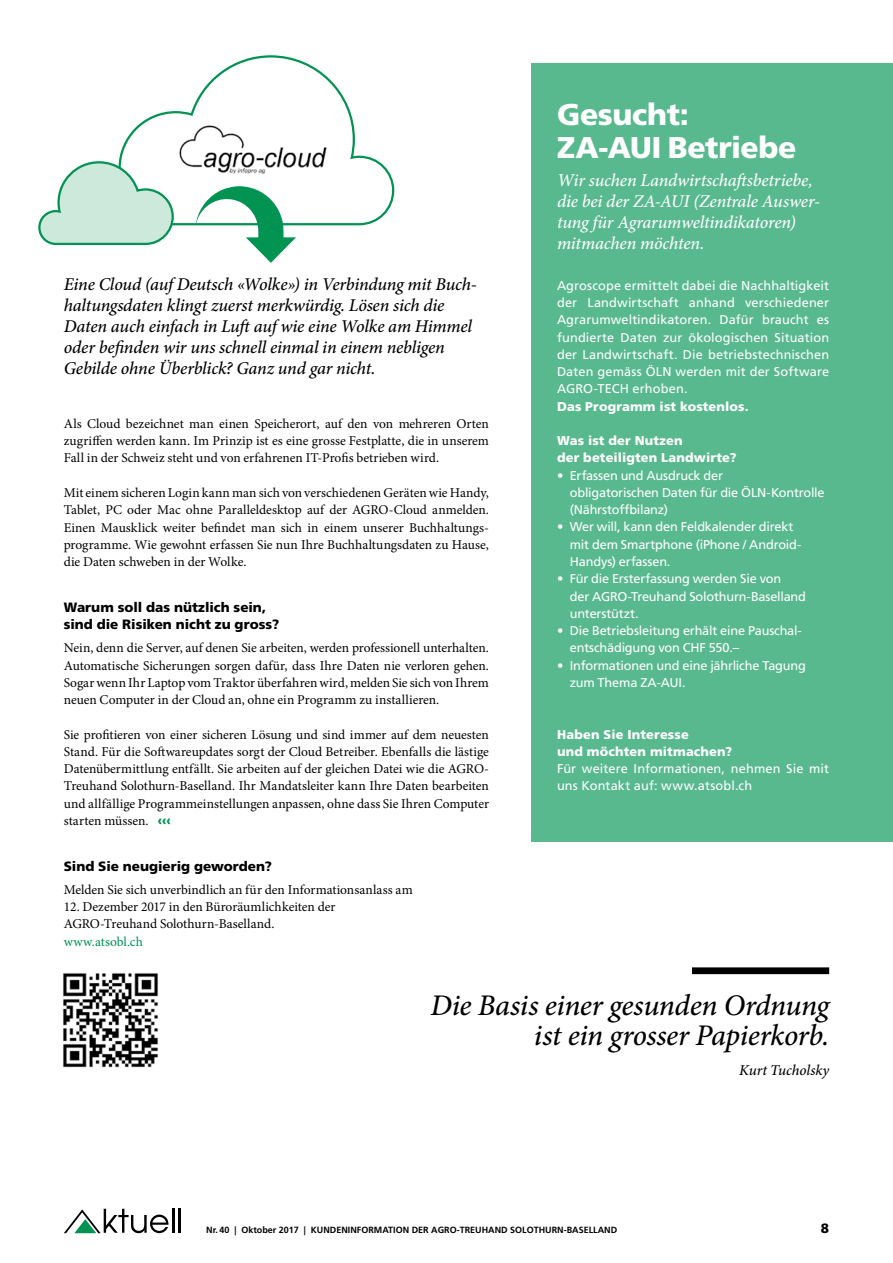
<style>
.page{position:relative;width:893px;height:1263px;background:#fff}
.page>*{position:absolute;margin:0;border:0;box-sizing:border-box;transform-origin:0 0}
.t1{font:italic 500 30px/30px "Minion Pro";letter-spacing:-.015em;color:#000;text-align:right}
.t2{font:900 30px/33px "Frutiger LT Std";letter-spacing:-.015em;color:#fff}
.t3{font:italic 500 18px/21px "Minion Pro";letter-spacing:-.01em;color:#000}
.t4{font:italic 500 18px/21px "Minion Pro";letter-spacing:-.01em;color:#fff}
.t5{font:italic 500 15px "Minion Pro";letter-spacing:-.005em;color:#000}
.t6{font:13.5px/17.2px "Minion Pro";letter-spacing:-.005em;color:#000;text-align:justify}
.t7{font:900 13.5px/17.2px "Frutiger LT Std";color:#000}
.t8{font:13.5px "Minion Pro";color:#009352}
.t9{font:12.75px/17.2px "Frutiger LT Std";letter-spacing:-.01em;color:#fff}
.t10{font:900 12.75px/17.2px "Frutiger LT Std";letter-spacing:.015em;color:#fff}
.t11{font:12.75px/17.2px "Frutiger LT Std";letter-spacing:.01em;color:#fff}
.t12{font:700 9px "Frutiger LT Std";color:#000}
.s1{font-family:"Frutiger LT Std";font-weight:900;color:#009352}
</style>
<div class="page">
<svg style="left:64px;top:1209px;width:105px;height:24px"></svg>
<hr style="left:172px;top:1209px;width:2px;height:24px;background:#000">
<hr style="left:178px;top:1209px;width:3px;height:24px;background:#000">
<img style="left:63px;top:973px;width:95px;height:95px">
<svg style="left:119px;top:55px;width:276px;height:171px"></svg>
<svg style="left:38px;top:160px;width:137px;height:86px"></svg>
<svg style="left:196px;top:186px;width:100px;height:77px"></svg>
<div style="left:531px;top:64px;width:362px;height:778px;background:#59b98e"></div>
<div style="left:692px;top:967px;width:137px;height:7px;background:#000"></div>
<img style="left:174px;top:118px;width:157px;height:60px">
<p class="t3" style="left:64px;top:274px;width:415px">Eine Cloud (auf Deutsch «Wolke») in Verbindung mit Buch&shy;haltungsdaten klingt zuerst merkwürdig. Lösen sich die Daten auch einfach in Luft auf wie eine Wolke am Himmel oder befinden wir uns schnell einmal in einem nebligen Gebilde ohne Überblick? Ganz und gar nicht.</p>
<p class="t6" style="left:64px;top:415px;width:427px">Als Cloud bezeichnet man einen Speicherort, auf den von mehreren Orten zugriffen werden kann. Im Prinzip ist es eine grosse Festplatte, die in unserem Fall in der Schweiz steht und von erfahrenen IT-Profis betrieben wird.</p>
<p class="t6" style="left:64px;top:484px;width:427px">Mit einem sicheren Login kann man sich von verschiedenen Geräten wie Handy, Tablet, PC oder Mac ohne Paralleldesktop auf der AGRO-Cloud anmelden.<br>Einen Mausklick weiter befindet man sich in einem unserer Buchhaltungs&shy;programme. Wie gewohnt erfassen Sie nun Ihre Buchhaltungsdaten zu Hause, die Daten schweben in der Wolke.</p>
<p class="t7" style="left:64px;top:598px;width:217px">Warum soll das nützlich sein, sind die Risiken nicht zu gross?</p>
<p class="t6" style="left:64px;top:639px;width:427px">Nein, denn die Server, auf denen Sie arbeiten, werden professionell unterhalten.<br>Automatische Sicherungen sorgen dafür, dass Ihre Daten nie verloren gehen.<br>Sogar wenn Ihr Laptop vom Traktor überfahren wird, melden Sie sich von Ihrem neuen Computer in der Cloud an, ohne ein Programm zu installieren.</p>
<p class="t6" style="left:64px;top:726px;width:427px">Sie profitieren von einer sicheren Lösung und sind immer auf dem neuesten Stand. Für die Softwareupdates sorgt der Cloud Betreiber. Ebenfalls die lästige Datenübermittlung entfällt. Sie arbeiten auf der gleichen Datei wie die AGRO-Treuhand Solothurn-Baselland. Ihr Mandatsleiter kann Ihre Daten bearbeiten und allfällige Programmeinstellungen anpassen, ohne dass Sie Ihren Computer starten müssen. <span class="s1">‹‹‹</span></p>
<p class="t7" style="left:64px;top:857px;width:210px">Sind Sie neugierig geworden?</p>
<p class="t6" style="left:64px;top:881px;width:350px">Melden Sie sich unverbindlich an für den Informationsanlass am</p>
<p class="t6" style="left:64px;top:898px;width:273px">12. Dezember 2017 in den Büroräumlichkeiten der<br>AGRO-Treuhand Solothurn-Baselland.</p>
<p class="t8" style="left:64px;top:932px;width:81px">www.atsobl.ch</p>
<h1 class="t2" style="left:557px;top:97px;width:241px">Gesucht:<br>ZA-AUI Betriebe</h1>
<h2 class="t4" style="left:557px;top:170px;width:265px">Wir suchen Landwirtschaftsbetriebe, die bei der ZA-AUI (Zentrale Auswer&shy;tung für Agrarumweltindikatoren) mitmachen möchten.</h2>
<p class="t9" style="left:557px;top:277px;width:274px;text-align:justify">Agroscope ermittelt dabei die Nachhaltigkeit der Landwirtschaft anhand verschiedener Agrarumweltindikatoren. Dafür braucht es fundierte Daten zur ökologischen Situation der Landwirtschaft. Die betriebstechnischen Daten gemäss ÖLN werden mit der Software AGRO-TECH erhoben.</p>
<p class="t10" style="left:557px;top:398px;width:193px">Das Programm ist kostenlos.</p>
<p class="t10" style="left:557px;top:432px;width:181px">Was ist der Nutzen<br>der beteiligten Landwirte?</p>
<p class="t9" style="left:570px;top:467px;width:256px;text-indent:-13px">• Erfassen und Ausdruck der<br>obligatorischen Daten für die ÖLN-Kontrolle (Nährstoffbilanz)</p>
<p class="t9" style="left:570px;top:518px;width:233px;text-indent:-13px">• Wer will, kann den Feldkalender direkt mit dem Smartphone (iPhone / Android-<br>Handys) erfassen.</p>
<p class="t9" style="left:570px;top:570px;width:238px;text-indent:-13px">• Für die Ersterfassung werden Sie von<br>der AGRO-Treuhand Solothurn-Baselland unterstützt.</p>
<p class="t9" style="left:570px;top:622px;width:233px;text-indent:-13px">• Die Betriebsleitung erhält eine Pauschal&shy;entschädigung von CHF 550.–</p>
<p class="t9" style="left:570px;top:656px;width:238px;text-indent:-13px">• Informationen und eine jährliche Tagung zum Thema ZA-AUI.</p>
<p class="t10" style="left:557px;top:725px;width:177px">Haben Sie Interesse<br>und möchten mitmachen?</p>
<p class="t11" style="left:557px;top:760px;width:274px">Für weitere Informationen, nehmen Sie mit uns Kontakt auf: www.atsobl.ch</p>
<h1 class="t1" style="left:430px;top:990px;width:400px">Die Basis einer gesunden Ordnung ist ein grosser Papierkorb.</h1>
<p class="t5" style="left:739px;top:1059px;width:92px">Kurt Tucholsky</p>
<p class="t12" style="left:206px;top:1225px;width:413px">Nr. 40 | Oktober 2017 | KUNDENINFORMATION DER AGRO-TREUHAND SOLOTHURN-BASELLAND</p>
<p class="t7" style="left:821px;top:1220px;width:10px">8</p>
</div>
